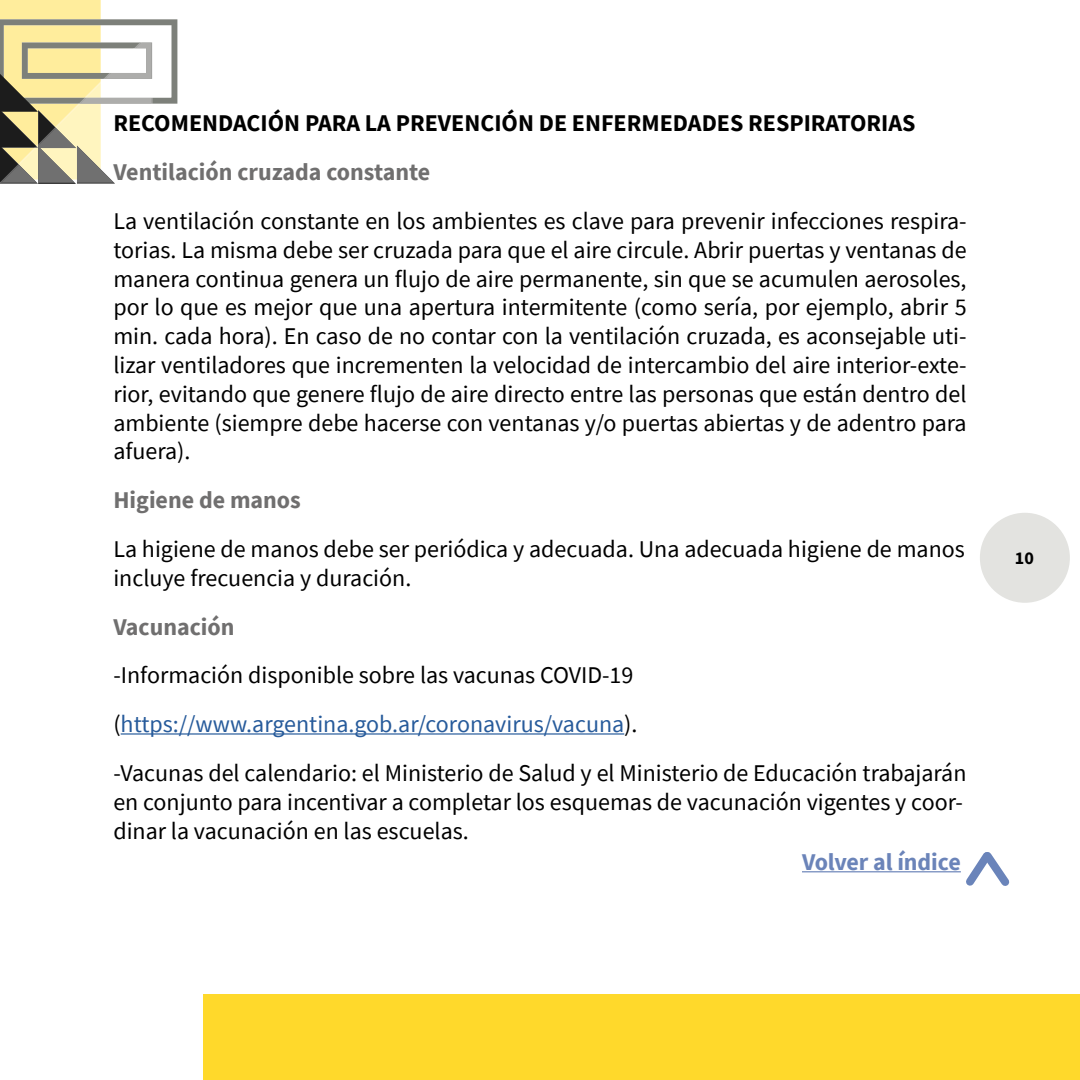
<style>
.page{position:relative;width:1080px;height:1080px;background:#fff}
.page>*{position:absolute;margin:0;border:0;box-sizing:border-box;transform-origin:0 0}
.t1{font:24px/28.8px "Source Sans Pro";color:#000}
.t2{font:700 24px "Source Sans Pro";color:#000}
.t3{font:700 24px "Source Sans Pro";color:#706f6f}
.t4{font:700 24px "Source Sans Pro";letter-spacing:-.005em;color:#6b84b9}
.t5{font:18px "Source Sans Variable";color:#000}
.s1{color:#275b9b}
</style>
<div class="page">
<svg style="left:0;top:0;width:177px;height:184px"></svg>
<div style="left:203px;top:995px;width:877px;height:85px;background:#ffd92b"></div>
<div style="left:980px;top:513px;width:90px;height:90px;background:#e3e3e0;border-radius:50%"></div>
<hr style="left:121px;top:733px;width:503px;height:2px;background:#275b9b">
<hr style="left:802px;top:871px;width:159px;height:1px;background:#6b84b9">
<svg style="left:959px;top:852px;width:51px;height:34px"></svg>
<p class="t2" style="left:113px;top:107px;width:804px">RECOMENDACIÓN PARA LA PREVENCIÓN DE ENFERMEDADES RESPIRATORIAS</p>
<p class="t3" style="left:113px;top:156px;width:319px">Ventilación cruzada constante</p>
<p class="t1" style="left:113px;top:206px;width:855px;text-align:justify">La ventilación constante en los ambientes es clave para prevenir infecciones respira&shy;torias. La misma debe ser cruzada para que el aire circule. Abrir puertas y ventanas de manera continua genera un flujo de aire permanente, sin que se acumulen aerosoles, por lo que es mejor que una apertura intermitente (como sería, por ejemplo, abrir 5 min. cada hora). En caso de no contar con la ventilación cruzada, es aconsejable uti&shy;lizar ventiladores que incrementen la velocidad de intercambio del aire interior-exte&shy;rior, evitando que genere flujo de aire directo entre las personas que están dentro del ambiente (siempre debe hacerse con ventanas y/o puertas abiertas y de adentro para afuera).</p>
<p class="t3" style="left:113px;top:484px;width:189px">Higiene de manos</p>
<p class="t1" style="left:113px;top:534px;width:853px">La higiene de manos debe ser periódica y adecuada. Una adecuada higiene de manos incluye frecuencia y duración.</p>
<p class="t3" style="left:113px;top:610px;width:123px">Vacunación</p>
<p class="t1" style="left:113px;top:651px;width:855px;line-height:48.8px">-Información disponible sobre las vacunas COVID-19 (<span class="s1">https://www.argentina.gob.ar/coronavirus/vacuna</span>).<br>-Vacunas del calendario: el Ministerio de Salud y el Ministerio de Educación trabajarán</p>
<p class="t1" style="left:113px;top:787px;width:851px">en conjunto para incentivar a completar los esquemas de vacunación vigentes y coor&shy;dinar la vacunación en las escuelas.</p>
<p class="t4" style="left:802px;top:846px;width:160px">Volver al índice</p>
<p class="t5" style="left:1015px;top:547px;width:21px">10</p>
</div>
